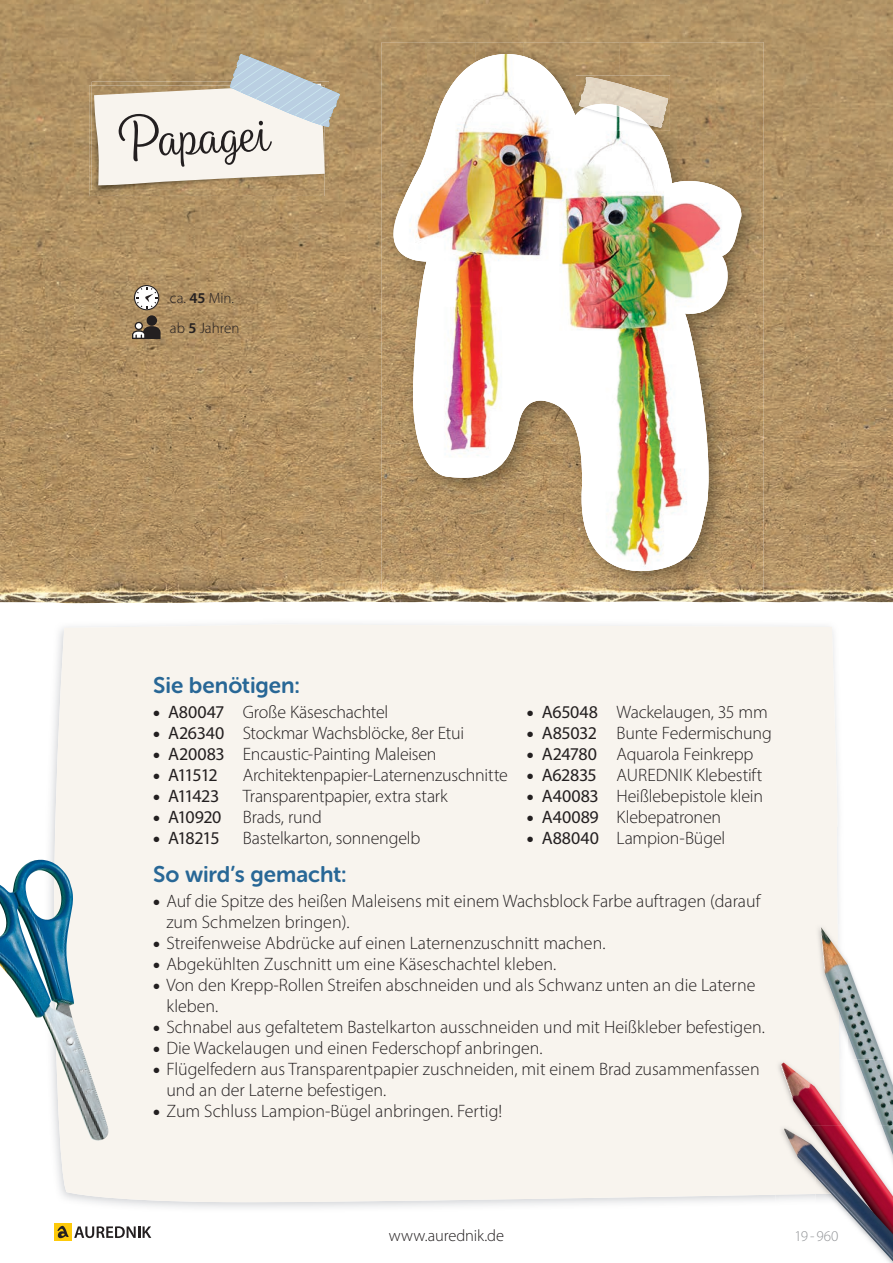
<style>
.page{position:relative;width:893px;height:1263px;background:#fff}
.page>*{position:absolute;margin:0;border:0;box-sizing:border-box;transform-origin:0 0}
.t1{font:60px "Photo Wall";color:#231f20}
.t2{font:22.5px "Museo Sans Rounded 700";color:#286796}
.t3{font:300 18px/21px "Myriad Pro";color:#231f20}
.t4{font:18px "Myriad Pro";letter-spacing:-.075em;color:#231f20}
.t5{font:300 16.5px "Myriad Pro";letter-spacing:-.01em;color:#231f20}
.t6{font:300 15px/29.7px "Myriad Pro";color:#231f20}
.t7{font:300 15px "Myriad Pro";color:#939598}
.s1{font-weight:600}
.s2{font-weight:900;font-stretch:semi-expanded}
.s3{font-weight:400}
</style>
<div class="page">
<div style="left:52px;top:624px;width:787px;height:579px;background:#f8f4ee"></div>
<img style="left:0;top:0;width:893px;height:603px">
<img style="left:0;top:860px;width:108px;height:282px">
<img style="left:815px;top:924px;width:24px;height:138px">
<img style="left:821px;top:927px;width:62px;height:132px">
<img style="left:776px;top:1195px;width:3px;height:8px">
<img style="left:776px;top:1059px;width:39px;height:136px">
<img style="left:839px;top:1059px;width:18px;height:66px">
<img style="left:857px;top:1059px;width:36px;height:66px">
<img style="left:781px;top:1062px;width:61px;height:63px">
<img style="left:779px;top:1125px;width:32px;height:78px">
<img style="left:811px;top:1125px;width:82px;height:3px">
<img style="left:784px;top:1128px;width:109px;height:133px">
<div style="left:54px;top:1223px;width:18px;height:18px;background:#feca0a"></div>
<svg style="left:57px;top:1226px;width:94px;height:12px"></svg>
<svg style="left:134px;top:285px;width:25px;height:25px"></svg>
<div style="left:147px;top:315px;width:10px;height:11px;background:#231f20;border-radius:50%"></div>
<svg style="left:132px;top:322px;width:29px;height:17px"></svg>
<img style="left:89px;top:85px;width:236px;height:111px">
<img style="left:92px;top:85px;width:233px;height:105px">
<svg style="left:94px;top:54px;width:246px;height:131px;background:#d9d0c1"></svg>
<img style="left:382px;top:577px;width:237px;height:17px">
<img style="left:619px;top:544px;width:145px;height:50px">
<img style="left:742px;top:293px;width:22px;height:251px">
<img style="left:379px;top:42px;width:48px;height:12px">
<img style="left:716px;top:42px;width:48px;height:251px">
<img style="left:427px;top:42px;width:48px;height:12px">
<img style="left:620px;top:42px;width:96px;height:12px">
<img style="left:524px;top:42px;width:96px;height:12px">
<img style="left:475px;top:42px;width:49px;height:12px">
<img style="left:373px;top:54px;width:369px;height:523px">
<img style="left:399px;top:123px;width:170px;height:355px">
<img style="left:576px;top:75px;width:94px;height:56px">
<img style="left:576px;top:108px;width:77px;height:23px">
<img style="left:579px;top:77px;width:89px;height:51px">
<img style="left:585px;top:104px;width:63px;height:21px">
<h1 class="t1" style="left:116px;top:103px;width:153px;rotate:-3deg">Papagei</h1>
<p class="t6" style="left:170px;top:283px;width:71px">ca. <span class="s1">45</span> Min. ab <span class="s1">5</span> Jahren</p>
<p class="t2" style="left:153px;top:672px;width:148px">Sie benötigen:</p>
<p class="t3" style="left:153px;top:701px;width:237px"><span class="s2">•</span> <span class="s3">A80047</span> Große Käseschachtel</p>
<p class="t3" style="left:153px;top:722px;width:313px"><span class="s2">•</span> <span class="s3">A26340</span> Stockmar Wachsblöcke, 8er Etui</p>
<p class="t3" style="left:153px;top:743px;width:285px"><span class="s2">•</span> <span class="s3">A20083</span> Encaustic-Painting Maleisen</p>
<p class="t4" style="left:153px;top:764px;width:66px"><span class="s2">•</span> A11512</p>
<p class="t3" style="left:243px;top:764px;width:267px">Architektenpapier-Laternenzuschnitte</p>
<p class="t4" style="left:153px;top:785px;width:68px"><span class="s2">•</span> A11423</p>
<p class="t3" style="left:243px;top:785px;width:206px">Transparentpapier, extra stark</p>
<p class="t3" style="left:153px;top:806px;width:170px"><span class="s2">•</span> <span class="s3">A10920</span> Brads, rund</p>
<p class="t4" style="left:153px;top:827px;width:68px"><span class="s2">•</span> A18215</p>
<p class="t3" style="left:243px;top:827px;width:179px">Bastelkarton, sonnengelb</p>
<p class="t2" style="left:153px;top:861px;width:195px">So wird’s gemacht:</p>
<p class="t3" style="left:166px;top:890px;width:595px;text-indent:-13px"><span class="s2">•</span> Auf die Spitze des heißen Maleisens mit einem Wachsblock Farbe auftragen (darauf zum Schmelzen bringen).</p>
<p class="t3" style="left:153px;top:932px;width:454px"><span class="s2">•</span> Streifenweise Abdrücke auf einen Laternenzuschnitt machen.</p>
<p class="t3" style="left:153px;top:953px;width:405px"><span class="s2">•</span> Abgekühlten Zuschnitt um eine Käseschachtel kleben.</p>
<p class="t3" style="left:166px;top:974px;width:591px;text-indent:-13px"><span class="s2">•</span> Von den Krepp-Rollen Streifen abschneiden und als Schwanz unten an die Laterne kleben.</p>
<p class="t3" style="left:153px;top:1016px;width:613px"><span class="s2">•</span> Schnabel aus gefaltetem Bastelkarton ausschneiden und mit Heißkleber befestigen.</p>
<p class="t3" style="left:153px;top:1037px;width:391px"><span class="s2">•</span> Die Wackelaugen und einen Federschopf anbringen.</p>
<p class="t3" style="left:166px;top:1058px;width:595px;text-indent:-13px"><span class="s2">•</span> Flügelfedern aus Transparentpapier zuschneiden, mit einem Brad zusammenfassen und an der Laterne befestigen.</p>
<p class="t3" style="left:153px;top:1100px;width:351px"><span class="s2">•</span> Zum Schluss Lampion-Bügel anbringen. Fertig!</p>
<p class="t3" style="left:527px;top:701px;width:242px"><span class="s2">•</span> <span class="s3">A65048</span> Wackelaugen, 35 mm</p>
<p class="t3" style="left:527px;top:722px;width:246px"><span class="s2">•</span> <span class="s3">A85032</span> Bunte Federmischung</p>
<p class="t3" style="left:527px;top:743px;width:228px"><span class="s2">•</span> <span class="s3">A24780</span> Aquarola Feinkrepp</p>
<p class="t3" style="left:527px;top:764px;width:237px"><span class="s2">•</span> <span class="s3">A62835</span> AUREDNIK Klebestift</p>
<p class="t3" style="left:527px;top:785px;width:238px"><span class="s2">•</span> <span class="s3">A40083</span> Heißlebepistole klein</p>
<p class="t3" style="left:527px;top:806px;width:196px"><span class="s2">•</span> <span class="s3">A40089</span> Klebepatronen</p>
<p class="t3" style="left:527px;top:827px;width:200px"><span class="s2">•</span> <span class="s3">A88040</span> Lampion-Bügel</p>
<p class="t5" style="left:389px;top:1225px;width:117px">www.aurednik.de</p>
<p class="t7" style="left:795px;top:1227px;width:45px">19 - 960</p>
</div>
